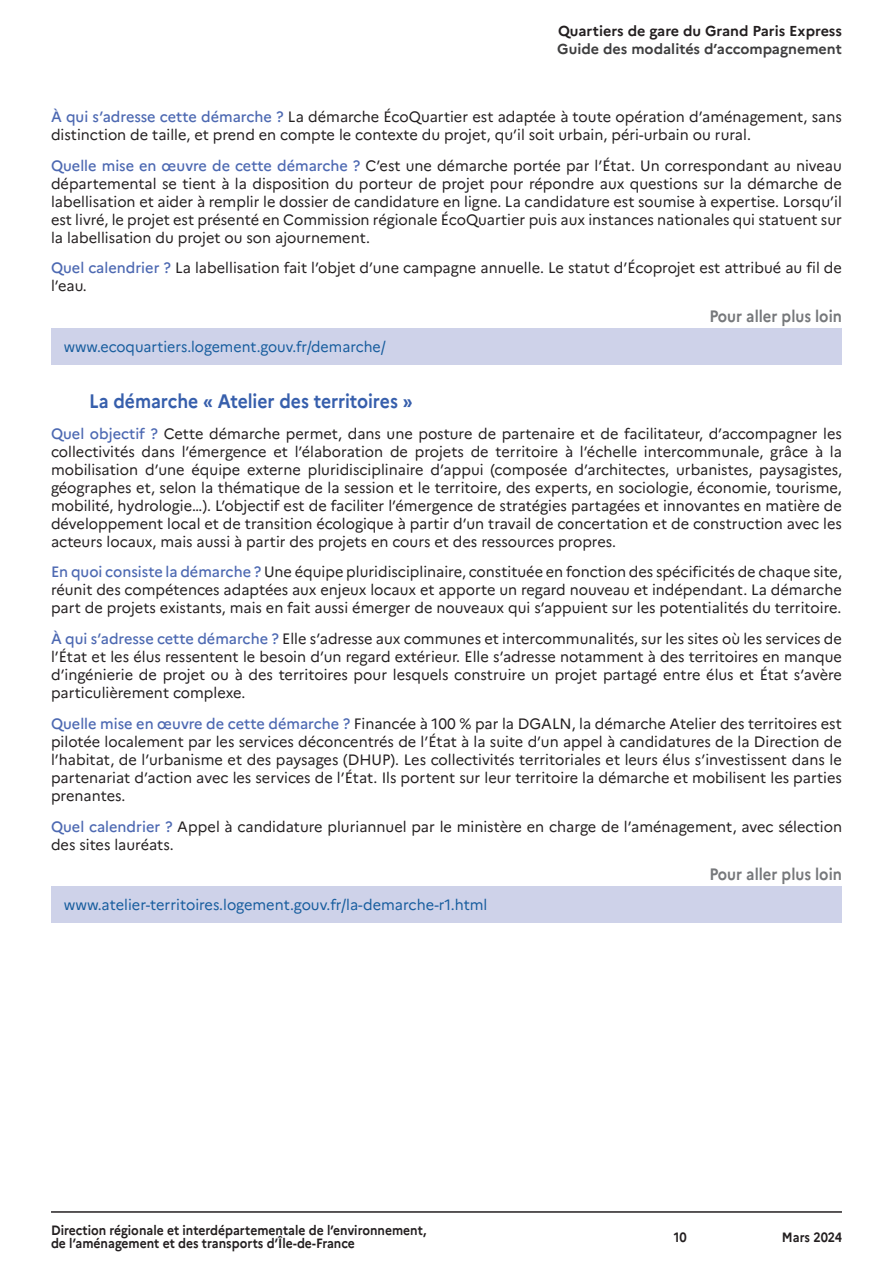
<style>
.page{position:relative;width:893px;height:1263px;background:#fff}
.page>*{position:absolute;margin:0;border:0;box-sizing:border-box;transform-origin:0 0}
.Titre_2{font:700 19.5px "Marianne";letter-spacing:-.005em;color:#375fac;scale:.9 1}
.Titre_Tableau{font:700 16.5px "Marianne";color:#76787b;scale:.9 1}
.Texte{font:15px/18px "Marianne";color:#231f20;text-align:justify}
.Texte-2{font:15px "Marianne";color:#175d9e}
.Texte-3{font:15px "Marianne";color:#175d9e;scale:.95 1}
.t1{font:700 14.4px "Marianne";color:#231f20}
.t2{font:700 14.4px "Marianne";color:#3e3e3f}
.t3{font:700 13.5px/13.5px "Marianne";color:#231f20;scale:.9 1}
.s1{font-weight:500;color:#4d69b2}
</style>
<div class="page">
<hr style="left:51px;top:1211px;width:791px;height:2px;background:#231f20">
<div style="left:51px;top:328px;width:791px;height:37px;background:#ced2e9"></div>
<div style="left:51px;top:886px;width:791px;height:37px;background:#ced2e9"></div>
<p class="t1" style="left:558px;top:20px;width:285px">Quartiers de gare du Grand Paris Express</p>
<p class="t2" style="left:557px;top:37px;width:286px">Guide des modalités d’accompagnement</p>
<p class="Texte" style="left:51px;top:107px;width:792px"><span class="s1">À qui s’adresse cette démarche ?</span> La démarche ÉcoQuartier est adaptée à toute opération d’aménagement, sans distinction de taille, et prend en compte le contexte du projet, qu’il soit urbain, péri-urbain ou rural.</p>
<p class="Texte" style="left:51px;top:156px;width:792px"><span class="s1">Quelle mise en œuvre de cette démarche ?</span> C’est une démarche portée par l’État. Un correspondant au niveau départemental se tient à la disposition du porteur de projet pour répondre aux questions sur la démarche de labellisation et aider à remplir le dossier de candidature en ligne. La candidature est soumise à expertise. Lorsqu’il est livré, le projet est présenté en Commission régionale ÉcoQuartier puis aux instances nationales qui statuent sur la labellisation du projet ou son ajournement.</p>
<p class="Texte" style="left:51px;top:259px;width:792px"><span class="s1">Quel calendrier ?</span> La labellisation fait l’objet d’une campagne annuelle. Le statut d’Écoprojet est attribué au fil de l’eau.</p>
<p class="Titre_Tableau" style="left:709px;top:303px;width:149px">Pour aller plus loin</p>
<p class="Texte-3" style="left:64px;top:338px;width:341px">www.ecoquartiers.logement.gouv.fr/demarche/</p>
<p class="Titre_2" style="left:89px;top:386px;width:361px">La démarche « Atelier des territoires »</p>
<p class="Texte" style="left:51px;top:424px;width:792px"><span class="s1">Quel objectif ?</span> Cette démarche permet, dans une posture de partenaire et de facilitateur, d’accompagner les collectivités dans l’émergence et l’élaboration de projets de territoire à l’échelle intercommunale, grâce à la mobilisation d’une équipe externe pluridisciplinaire d’appui (composée d’architectes, urbanistes, paysagistes, géographes et, selon la thématique de la session et le territoire, des experts, en sociologie, économie, tourisme, mobilité, hydrologie…). L’objectif est de faciliter l’émergence de stratégies partagées et innovantes en matière de développement local et de transition écologique à partir d’un travail de concertation et de construction avec les acteurs locaux, mais aussi à partir des projets en cours et des ressources propres.</p>
<p class="Texte" style="left:51px;top:563px;width:792px"><span class="s1">En quoi consiste la démarche ?</span> Une équipe pluridisciplinaire, constituée en fonction des spécificités de chaque site, réunit des compétences adaptées aux enjeux locaux et apporte un regard nouveau et indépendant. La démarche part de projets existants, mais en fait aussi émerger de nouveaux qui s’appuient sur les potentialités du territoire.</p>
<p class="Texte" style="left:51px;top:630px;width:792px"><span class="s1">À qui s’adresse cette démarche ?</span> Elle s’adresse aux communes et intercommunalités, sur les sites où les services de l’État et les élus ressentent le besoin d’un regard extérieur. Elle s’adresse notamment à des territoires en manque d’ingénierie de projet ou à des territoires pour lesquels construire un projet partagé entre élus et État s’avère particulièrement complexe.</p>
<p class="Texte" style="left:51px;top:714px;width:792px"><span class="s1">Quelle mise en œuvre de cette démarche ?</span> Financée à 100 % par la DGALN, la démarche Atelier des territoires est pilotée localement par les services déconcentrés de l’État à la suite d’un appel à candidatures de la Direction de l’habitat, de l’urbanisme et des paysages (DHUP). Les collectivités territoriales et leurs élus s’investissent dans le partenariat d’action avec les services de l’État. Ils portent sur leur territoire la démarche et mobilisent les parties prenantes.</p>
<p class="Texte" style="left:51px;top:817px;width:792px"><span class="s1">Quel calendrier ?</span> Appel à candidature pluriannuel par le ministère en charge de l’aménagement, avec sélection des sites lauréats.</p>
<p class="Titre_Tableau" style="left:709px;top:862px;width:149px">Pour aller plus loin</p>
<p class="Texte-2" style="left:64px;top:896px;width:425px">www.atelier-territoires.logement.gouv.fr/la-demarche-r1.html</p>
<p class="t3" style="left:51px;top:1222px;width:419px">Direction régionale et interdépartementale de l’environnement, de l’aménagement et des transports d’Île-de-France</p>
<p class="t3" style="left:674px;top:1229px;width:16px">10</p>
<p class="t3" style="left:782px;top:1229px;width:68px">Mars 2024</p>
</div>
